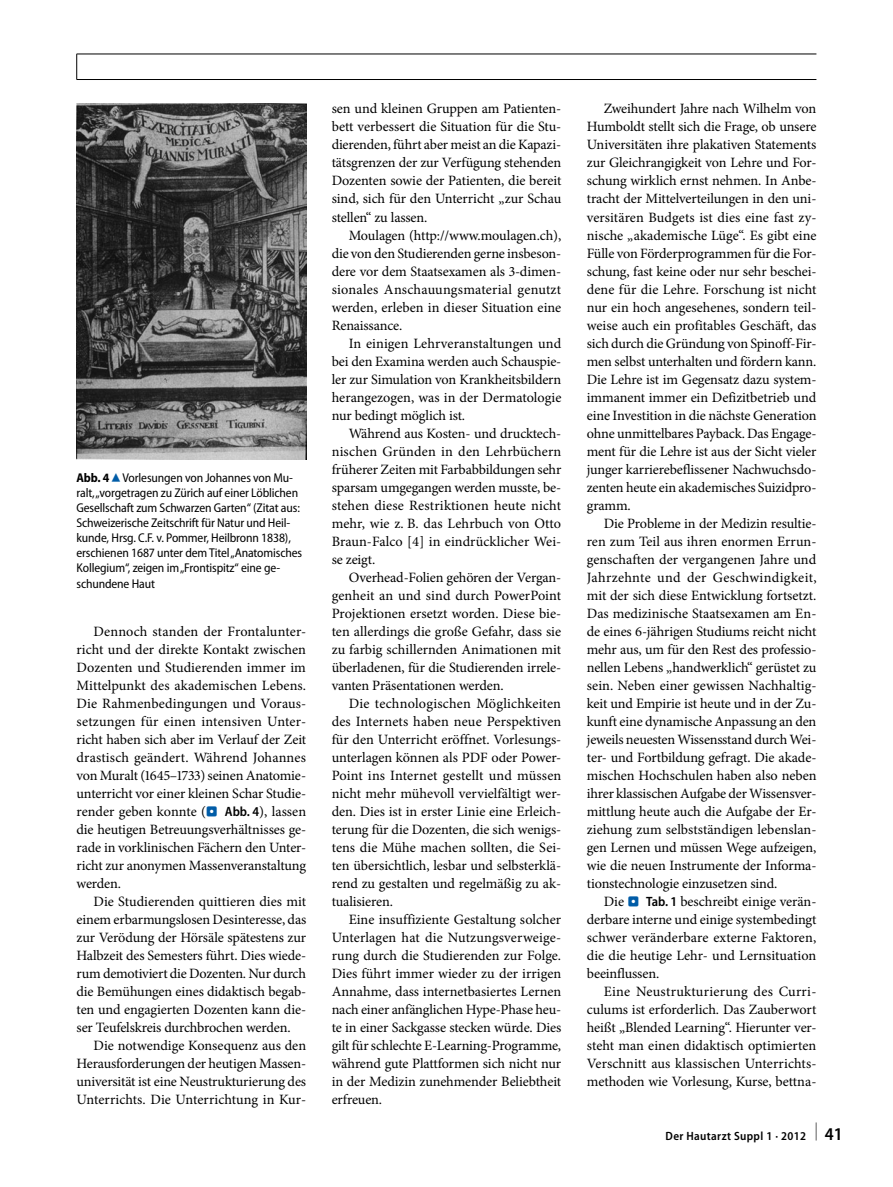
<style>
.page{position:relative;width:893px;height:1187px;background:#fff}
.page>*{position:absolute;margin:0;border:0;box-sizing:border-box;transform-origin:0 0}
._010_fliesstext_mit{font:14.25px/18px "Minion Pro";letter-spacing:-.01em;color:#000;text-align:justify}
._024_abb_legende{font:semi-condensed 12.75px/15px "Myriad Pro";letter-spacing:-.01em;color:#000}
.t1{font:600 semi-condensed 12px "Myriad Pro";letter-spacing:.03em;color:#000}
.s1{font-weight:700}
.s2{font-family:"S Buttons";font-stretch:normal;font-size:14.25px;color:#005ca7}
.s3{font-family:"S Buttons";font-size:13.5px;color:#005ca7}
.s4{font-family:"Myriad Pro";font-weight:600;font-stretch:semi-condensed;font-size:13.5px}
.s5{font-size:18px}
</style>
<div class="page">
<img style="left:76px;top:104px;width:230px;height:355px">
<hr style="left:77px;top:79px;width:739px;height:1px;background:#000">
<svg style="left:76px;top:54px;width:1px;height:25px"></svg>
<hr style="left:77px;top:54px;width:739px;height:1px;background:#000">
<p class="_024_abb_legende" style="left:76px;top:471px;width:227px"><span class="s1">Abb. 4</span><span class="s2">8</span>Vorlesungen von Johannes von Mu&shy;ralt, „vorgetragen zu Zürich auf einer Löblichen Gesellschaft zum Schwarzen Garten“ (Zitat aus:<br>Schweizerische Zeitschrift für Natur und Heil&shy;kunde, Hrsg. C.F. v. Pommer, Heilbronn 1838), erschienen 1687 unter dem Titel „Anatomisches Kollegium“, zeigen im „Frontispitz“ eine ge&shy;schundene Haut</p>
<p class="_010_fliesstext_mit" style="left:77px;top:622px;width:231px;text-indent:17px">Dennoch standen der Frontalunter&shy;richt und der direkte Kontakt zwischen Dozenten und Studierenden immer im Mittelpunkt des akademischen Lebens.<br>Die Rahmenbedingungen und Voraus&shy;setzungen für einen intensiven Unter&shy;richt haben sich aber im Verlauf der Zeit drastisch geändert. Während Johannes von Muralt (1645–1733) seinen Anatomie&shy;unterricht vor einer kleinen Schar Studie&shy;render geben konnte (<span class="s3">.</span> <span class="s4">Abb. 4</span>), lassen die heutigen Betreuungsverhältnisses ge&shy;rade in vorklinischen Fächern den Unter&shy;richt zur anonymen Massenveranstaltung werden.</p>
<p class="_010_fliesstext_mit" style="left:77px;top:892px;width:231px;text-indent:17px">Die Studierenden quittieren dies mit einem erbarmungslosen Desinteresse, das zur Verödung der Hörsäle spätestens zur Halbzeit des Semesters führt. Dies wiede&shy;rum demotiviert die Dozenten. Nur durch die Bemühungen eines didaktisch begab&shy;ten und engagierten Dozenten kann die&shy;ser Teufelskreis durchbrochen werden.</p>
<p class="_010_fliesstext_mit" style="left:77px;top:1036px;width:231px;text-indent:17px">Die notwendige Konsequenz aus den Herausforderungen der heutigen Massen&shy;universität ist eine Neustrukturierung des Unterrichts. Die Unterrichtung in Kur-</p>
<p class="_010_fliesstext_mit" style="left:332px;top:100px;width:231px">sen und kleinen Gruppen am Patienten&shy;bett verbessert die Situation für die Stu&shy;dierenden, führt aber meist an die Kapazi&shy;tätsgrenzen der zur Verfügung stehenden Dozenten sowie der Patienten, die bereit sind, sich für den Unterricht „zur Schau stellen“ zu lassen.</p>
<p class="_010_fliesstext_mit" style="left:332px;top:226px;width:231px;text-indent:17px">Moulagen (http://www.moulagen.ch), die von den Studierenden gerne insbeson&shy;dere vor dem Staatsexamen als 3-dimen&shy;sionales Anschauungsmaterial genutzt werden, erleben in dieser Situation eine Renaissance.</p>
<p class="_010_fliesstext_mit" style="left:332px;top:334px;width:231px;text-indent:17px">In einigen Lehrveranstaltungen und bei den Examina werden auch Schauspie&shy;ler zur Simulation von Krankheitsbildern herangezogen, was in der Dermatologie nur bedingt möglich ist.</p>
<p class="_010_fliesstext_mit" style="left:332px;top:424px;width:231px;text-indent:17px">Während aus Kosten- und drucktech&shy;nischen Gründen in den Lehrbüchern früherer Zeiten mit Farbabbildungen sehr sparsam umgegangen werden musste, be&shy;stehen diese Restriktionen heute nicht mehr, wie z. B. das Lehrbuch von Otto Braun-Falco [4] in eindrücklicher Wei&shy;se zeigt.</p>
<p class="_010_fliesstext_mit" style="left:332px;top:568px;width:231px;text-indent:17px">Overhead-Folien gehören der Vergan&shy;genheit an und sind durch PowerPoint Projektionen ersetzt worden. Diese bie&shy;ten allerdings die große Gefahr, dass sie zu farbig schillernden Animationen mit überladenen, für die Studierenden irrele&shy;vanten Präsentationen werden.</p>
<p class="_010_fliesstext_mit" style="left:332px;top:694px;width:231px;text-indent:17px">Die technologischen Möglichkeiten des Internets haben neue Perspektiven für den Unterricht eröffnet. Vorlesungs&shy;unterlagen können als PDF oder Power-Point ins Internet gestellt und müssen nicht mehr mühevoll vervielfältigt wer&shy;den. Dies ist in erster Linie eine Erleich&shy;terung für die Dozenten, die sich wenigs&shy;tens die Mühe machen sollten, die Sei&shy;ten übersichtlich, lesbar und selbsterklä&shy;rend zu gestalten und regelmäßig zu ak&shy;tualisieren.</p>
<p class="_010_fliesstext_mit" style="left:332px;top:910px;width:231px;text-indent:17px">Eine insuffiziente Gestaltung solcher Unterlagen hat die Nutzungsverweige&shy;rung durch die Studierenden zur Folge.<br>Dies führt immer wieder zu der irrigen Annahme, dass internetbasiertes Lernen nach einer anfänglichen Hype-Phase heu&shy;te in einer Sackgasse stecken würde. Dies gilt für schlechte E-Learning-Programme, während gute Plattformen sich nicht nur in der Medizin zunehmender Beliebtheit erfreuen.</p>
<p class="_010_fliesstext_mit" style="left:587px;top:100px;width:231px;text-indent:17px">Zweihundert Jahre nach Wilhelm von Humboldt stellt sich die Frage, ob unsere Universitäten ihre plakativen Statements zur Gleichrangigkeit von Lehre und For&shy;schung wirklich ernst nehmen. In Anbe&shy;tracht der Mittelverteilungen in den uni&shy;versitären Budgets ist dies eine fast zy&shy;nische „akademische Lüge“. Es gibt eine Fülle von Förderprogrammen für die For&shy;schung, fast keine oder nur sehr beschei&shy;dene für die Lehre. Forschung ist nicht nur ein hoch angesehenes, sondern teil&shy;weise auch ein profitables Geschäft, das sich durch die Gründung von Spinoff-Fir&shy;men selbst unterhalten und fördern kann.<br>Die Lehre ist im Gegensatz dazu system&shy;immanent immer ein Defizitbetrieb und eine Investition in die nächste Generation ohne unmittelbares Payback. Das Engage&shy;ment für die Lehre ist aus der Sicht vieler junger karrierebeflissener Nachwuchsdo&shy;zenten heute ein akademisches Suizidpro&shy;gramm.</p>
<p class="_010_fliesstext_mit" style="left:587px;top:514px;width:231px;text-indent:17px">Die Probleme in der Medizin resultie&shy;ren zum Teil aus ihren enormen Errun&shy;genschaften der vergangenen Jahre und Jahrzehnte und der Geschwindigkeit, mit der sich diese Entwicklung fortsetzt.<br>Das medizinische Staatsexamen am En&shy;de eines 6-jährigen Studiums reicht nicht mehr aus, um für den Rest des professio&shy;nellen Lebens „handwerklich“ gerüstet zu sein. Neben einer gewissen Nachhaltig&shy;keit und Empirie ist heute und in der Zu&shy;kunft eine dynamische Anpassung an den jeweils neuesten Wissensstand durch Wei&shy;ter- und Fortbildung gefragt. Die akade&shy;mischen Hochschulen haben also neben ihrer klassischen Aufgabe der Wissensver&shy;mittlung heute auch die Aufgabe der Er&shy;ziehung zum selbstständigen lebenslan&shy;gen Lernen und müssen Wege aufzeigen, wie die neuen Instrumente der Informa&shy;tionstechnologie einzusetzen sind.</p>
<p class="_010_fliesstext_mit" style="left:587px;top:892px;width:231px;text-indent:17px">Die <span class="s3">.</span> <span class="s4">Tab. 1</span> beschreibt einige verän&shy;derbare interne und einige systembedingt schwer veränderbare externe Faktoren, die die heutige Lehr- und Lernsituation beeinflussen.</p>
<p class="_010_fliesstext_mit" style="left:587px;top:982px;width:231px;text-indent:17px">Eine Neustrukturierung des Curri&shy;culums ist erforderlich. Das Zauberwort heißt „Blended Learning“. Hierunter ver&shy;steht man einen didaktisch optimierten Verschnitt aus klassischen Unterrichts&shy;methoden wie Vorlesung, Kurse, bettna-</p>
<p class="t1" style="left:665px;top:1129px;width:179px">Der Hautarzt Suppl 1 · 2012 <sup>|</sup> <span class="s5">41</span></p>
</div>
